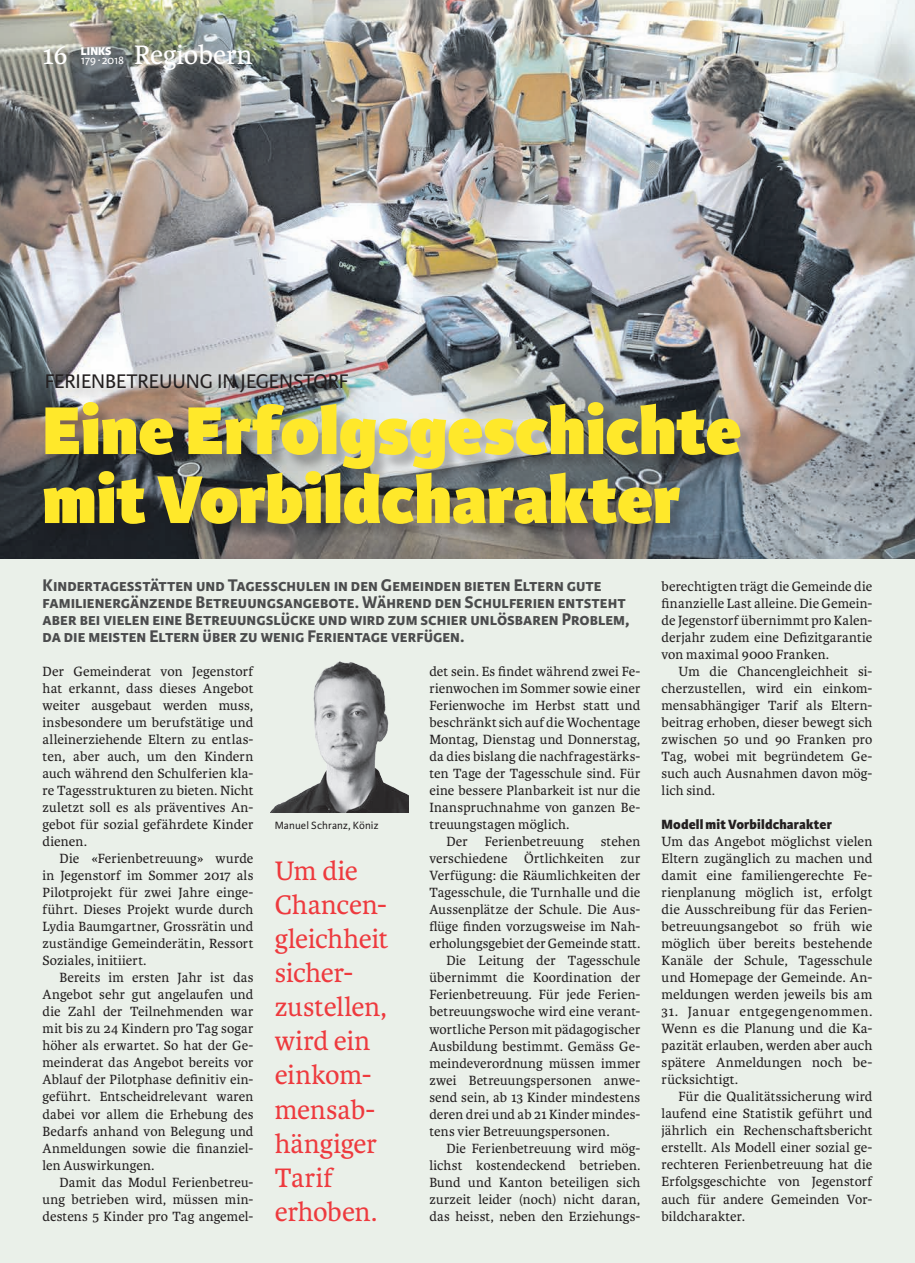
<style>
.page{position:relative;width:915px;height:1263px;background:#fff}
.page>*{position:absolute;margin:0;border:0;box-sizing:border-box;transform-origin:0 0}
.t1{font:800 72px/69px "Karmina Sans";color:#ffe82a}
.t2{font:28.5px/34px "Karmina";letter-spacing:-.005em;color:#ee3a3e}
.t3{font:28.5px "Karmina";color:#fff}
.t4{font:21px "Karmina Sans";color:#231f20}
.t5{font:700 18px/17px "Karmina Sans";color:#4b4c4d}
.t6{font:14.25px/17px "Karmina";letter-spacing:.01em;color:#231f20;text-align:justify}
.t7{font:800 14.25px "Karmina Sans";letter-spacing:.01em;color:#231f20}
.t8{font:12px "Karmina Sans";letter-spacing:-.025em;color:#fff}
.t9{font:800 12px "Karmina Sans";color:#fff}
.t10{font:11.25px "Karmina Sans";letter-spacing:.01em;color:#231f20}
</style>
<div class="page">
<div style="left:0;top:0;width:914px;height:1263px;background:#eaf0e9"></div>
<img style="left:0;top:0;width:914px;height:558px">
<div style="left:45px;top:375px;width:711px;height:166px;background:#231f20;opacity:.3"></div>
<img style="left:270px;top:661px;width:138px;height:151px">
<p class="t8" style="left:81px;top:53px;width:45px">179∙ 2018</p>
<h2 class="t3" style="left:134px;top:39px;width:120px">Regiobern</h2>
<h2 class="t3" style="left:43px;top:39px;width:27px">16</h2>
<p class="t9" style="left:81px;top:44px;width:32px">LINKS</p>
<h3 class="t4" style="left:45px;top:369px;width:305px">FERIENBETREUUNG IN JEGENSTORF</h3>
<h1 class="t1" style="left:43px;top:399px;width:700px">Eine Erfolgsgeschichte mit Vorbildcharakter</h1>
<p class="t5" style="left:43px;top:577px;width:588px">Kindertagesstätten und Tagesschulen in den Gemeinden bieten Eltern gute familienergänzende Betreuungsangebote. Während den Schulferien entsteht aber bei vielen eine Betreuungslücke und wird zum schier unlösbaren Problem, da die meisten Eltern über zu wenig Ferientage verfügen.</p>
<p class="t6" style="left:43px;top:663px;width:212px">Der Gemeinderat von Jegenstorf hat erkannt, dass dieses Angebot weiter ausgebaut werden muss, insbesondere um berufstätige und alleinerziehende Eltern zu entlas&shy;ten, aber auch, um den Kindern auch während den Schulferien kla&shy;re Tagesstrukturen zu bieten. Nicht zuletzt soll es als präventives An&shy;gebot für sozial gefährdete Kinder dienen.</p>
<p class="t6" style="left:43px;top:850px;width:212px;text-indent:17px">Die «Ferienbetreuung» wurde in Jegenstorf im Sommer 2017 als Pilotprojekt für zwei Jahre einge&shy;führt. Dieses Projekt wurde durch Lydia Baumgartner, Grossrätin und zuständige Gemeinderätin, Ressort Soziales, initiiert.</p>
<p class="t6" style="left:43px;top:969px;width:212px;text-indent:17px">Bereits im ersten Jahr ist das Angebot sehr gut angelaufen und die Zahl der Teilnehmenden war mit bis zu 24 Kindern pro Tag sogar höher als erwartet. So hat der Ge&shy;meinderat das Angebot bereits vor Ablauf der Pilotphase definitiv ein&shy;geführt. Entscheidrelevant waren dabei vor allem die Erhebung des Bedarfs anhand von Belegung und Anmeldungen sowie die finanziel&shy;len Auswirkungen.</p>
<p class="t6" style="left:43px;top:1174px;width:212px;text-indent:17px">Damit das Modul Ferienbetreu&shy;ung betrieben wird, müssen min&shy;destens 5 Kinder pro Tag angemel-</p>
<p class="t6" style="left:429px;top:663px;width:212px">det sein. Es findet während zwei Fe&shy;rienwochen im Sommer sowie einer Ferienwoche im Herbst statt und beschränkt sich auf die Wochentage Montag, Dienstag und Donnerstag, da dies bislang die nachfragestärks&shy;ten Tage der Tagesschule sind. Für eine bessere Planbarkeit ist nur die Inanspruchnahme von ganzen Be&shy;treuungstagen möglich.</p>
<p class="t6" style="left:446px;top:833px;width:195px">Der Ferienbetreuung stehen</p>
<p class="t6" style="left:429px;top:850px;width:212px">verschiedene Örtlichkeiten zur</p>
<p class="t6" style="left:429px;top:867px;width:212px">Verfügung: die Räumlichkeiten der</p>
<p class="t6" style="left:429px;top:884px;width:212px">Tagesschule, die Turnhalle und die</p>
<p class="t6" style="left:429px;top:901px;width:212px">Aussenplätze der Schule. Die Aus-</p>
<p class="t6" style="left:429px;top:918px;width:212px">flüge finden vorzugsweise im Nah-</p>
<p class="t6" style="left:429px;top:935px;width:212px">erholungsgebiet der Gemeinde statt.</p>
<p class="t6" style="left:446px;top:952px;width:195px">Die Leitung der Tagesschule</p>
<p class="t6" style="left:429px;top:969px;width:212px">übernimmt die Koordination der</p>
<p class="t6" style="left:429px;top:986px;width:212px">Ferienbetreuung. Für jede Ferien-</p>
<p class="t6" style="left:429px;top:1003px;width:212px">betreuungswoche wird eine verant-</p>
<p class="t6" style="left:429px;top:1020px;width:212px">wortliche Person mit pädagogischer</p>
<p class="t6" style="left:429px;top:1037px;width:212px">Ausbildung bestimmt. Gemäss Ge-</p>
<p class="t6" style="left:429px;top:1055px;width:212px">meindeverordnung müssen immer</p>
<p class="t6" style="left:429px;top:1072px;width:212px">zwei Betreuungspersonen anwe-</p>
<p class="t6" style="left:429px;top:1089px;width:212px">send sein, ab 13 Kinder mindestens</p>
<p class="t6" style="left:429px;top:1106px;width:212px">deren drei und ab 21 Kinder mindes-</p>
<p class="t6" style="left:429px;top:1123px;width:181px">tens vier Betreuungspersonen.</p>
<p class="t6" style="left:446px;top:1140px;width:195px">Die Ferienbetreuung wird mög-</p>
<p class="t6" style="left:429px;top:1157px;width:212px">lichst kostendeckend betrieben.</p>
<p class="t6" style="left:429px;top:1174px;width:212px">Bund und Kanton beteiligen sich</p>
<p class="t6" style="left:429px;top:1191px;width:212px">zurzeit leider (noch) nicht daran,</p>
<p class="t6" style="left:429px;top:1208px;width:212px">das heisst, neben den Erziehungs-</p>
<p class="t10" style="left:274px;top:819px;width:105px">Manuel Schranz, Köniz</p>
<h2 class="t2" style="left:274px;top:854px;width:115px">Um die<br>Chancen&shy;gleichheit sicher&shy;zustellen, wird ein einkom&shy;mensab&shy;hängiger<br>Tarif erhoben.</h2>
<p class="t6" style="left:661px;top:578px;width:212px">berechtigten trägt die Gemeinde die finanzielle Last alleine. Die Gemein&shy;de Jegenstorf übernimmt pro Kalen&shy;derjahr zudem eine Defizitgarantie von maximal 9000 Franken.</p>
<p class="t6" style="left:661px;top:663px;width:212px;text-indent:17px">Um die Chancengleichheit si&shy;cherzustellen, wird ein einkom&shy;mensabhängiger Tarif als Eltern&shy;beitrag erhoben, dieser bewegt sich zwischen 50 und 90 Franken pro Tag, wobei mit begründetem Ge&shy;such auch Ausnahmen davon mög&shy;lich sind.</p>
<p class="t7" style="left:661px;top:816px;width:172px">Modell mit Vorbildcharakter</p>
<p class="t6" style="left:661px;top:833px;width:212px">Um das Angebot möglichst vielen Eltern zugänglich zu machen und damit eine familiengerechte Fe&shy;rienplanung möglich ist, erfolgt die Ausschreibung für das Ferien&shy;betreuungsangebot so früh wie möglich über bereits bestehende Kanäle der Schule, Tagesschule und Homepage der Gemeinde. An&shy;meldungen werden jeweils bis am</p>
<p class="t6" style="left:661px;top:1003px;width:212px">31. Januar entgegengenommen.<br>Wenn es die Planung und die Ka&shy;pazität erlauben, werden aber auch spätere Anmeldungen noch be&shy;rücksichtigt.</p>
<p class="t6" style="left:661px;top:1088px;width:212px;text-indent:17px">Für die Qualitätssicherung wird laufend eine Statistik geführt und jährlich ein Rechenschaftsbericht erstellt. Als Modell einer sozial ge&shy;rechteren Ferienbetreuung hat die Erfolgsgeschichte von Jegenstorf auch für andere Gemeinden Vor&shy;bildcharakter.</p>
</div>
